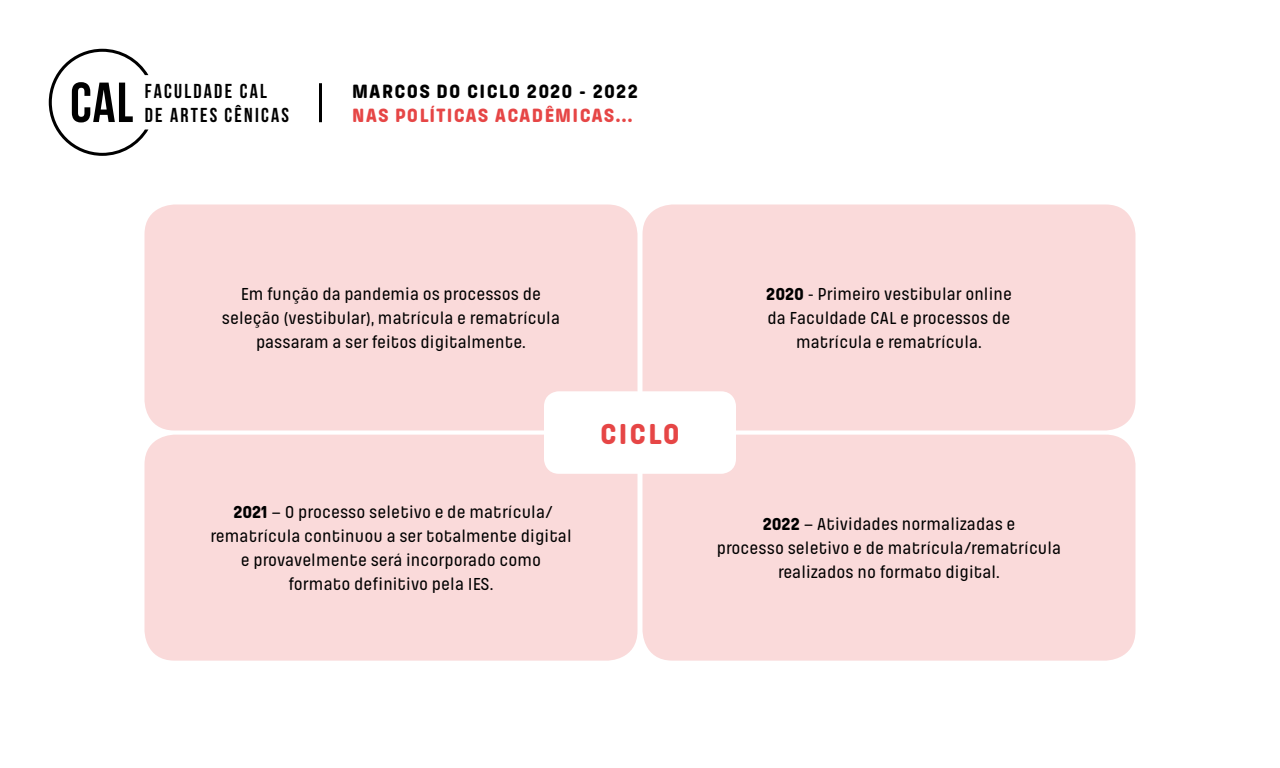
<style>
.page{position:relative;width:1280px;height:768px;background:#fff}
.page>*{position:absolute;margin:0;border:0;box-sizing:border-box;transform-origin:0 0}
.t1{font:800 30px "Pilcrow Soft";letter-spacing:.07em;color:#e64646}
.t2{font:700 20.1px/24.6px "Bebas Neue";letter-spacing:.11em;color:#000}
.t3{font:800 20px "Pilcrow Soft";letter-spacing:.055em;color:#e64646}
.t4{font:800 20px "Pilcrow Soft";letter-spacing:.055em;color:#000}
.t5{font:500 18px/24px "Pilcrow Soft";letter-spacing:.01em;color:#000;text-align:center}
.s1{font-weight:800}
</style>
<div class="page">
<svg style="left:49px;top:49px;width:99px;height:107px"></svg>
<hr style="left:319px;top:83px;width:3px;height:39px;background:#000">
<div style="left:144px;top:204px;width:494px;height:226px;background:#fadada;border-radius:30px"></div>
<div style="left:144px;top:435px;width:494px;height:226px;background:#fadada;border-radius:30px"></div>
<div style="left:642px;top:204px;width:494px;height:226px;background:#fadada;border-radius:30px"></div>
<div style="left:642px;top:435px;width:494px;height:226px;background:#fadada;border-radius:30px"></div>
<div style="left:546px;top:393px;width:188px;height:79px;background:#fff;border-radius:14px"></div>
<div style="left:544px;top:391px;width:192px;height:83px;border:3px solid #fff;border-radius:14px"></div>
<p class="t2" style="left:145px;top:78px;width:146px">FACULDADE CAL<br>DE ARTES CÊNICAS</p>
<p class="t4" style="left:352px;top:81px;width:31px">MARCOS</p>
<p class="t4" style="left:436px;top:81px;width:42px">DO CICLO</p>
<p class="t4" style="left:527px;top:81px;width:113px">2020 - 2022</p>
<p class="t3" style="left:352px;top:105px;width:96px">NAS POLÍTICAS</p>
<p class="t3" style="left:495px;top:105px;width:25px">ACAD</p>
<p class="t3" style="left:545px;top:105px;width:23px">ÊMICAS</p>
<p class="t3" style="left:616px;top:105px;width:18px">...</p>
<p class="t5" style="left:222px;top:283px;width:340px">Em função da pandemia os processos de seleção (vestibular), matrícula e rematrícula passaram a ser feitos digitalmente.</p>
<p class="t5" style="left:210px;top:501px;width:363px"><span class="s1">2021</span> – O processo seletivo e de matrícula/ rematrícula continuou a ser totalmente digital e provavelmente será incorporado como formato definitivo pela IES.</p>
<h1 class="t1" style="left:600px;top:418px;width:81px">CICLO</h1>
<p class="t5" style="left:766px;top:283px;width:248px"><span class="s1">2020</span> - Primeiro vestibular online da Faculdade CAL e processos de matrícula e rematrícula.</p>
<p class="t5" style="left:717px;top:513px;width:346px"><span class="s1">2022</span> – Atividades normalizadas e<br>processo seletivo e de matrícula/rematrícula realizados no formato digital.</p>
</div>
